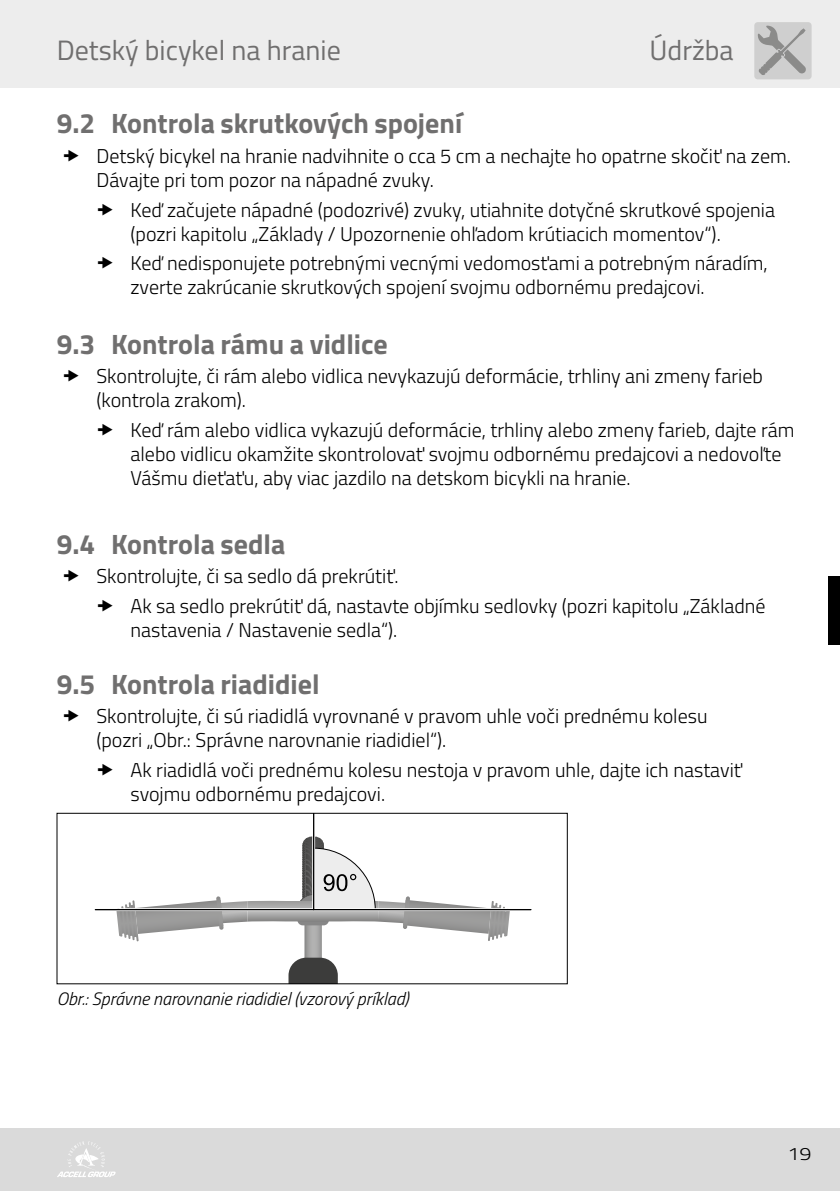
<style>
.page{position:relative;width:840px;height:1191px;background:#fff}
.page>*{position:absolute;margin:0;border:0;box-sizing:border-box;transform-origin:0 0}
.t1{font:700 28px "Titillium Web";color:#706f6f}
.t2{font:28px "Titillium Web";color:#706f6f}
.t3{font:300 20px/24px "Titillium Web";color:#000}
.t4{font:italic 300 18px "Titillium Web";color:#000}
.t5{font:300 18px "Titillium Web";color:#000;scale:1.2 1}
</style>
<div class="page">
<div style="left:0;top:1128px;width:839px;height:63px;background:#dadada"></div>
<div style="left:0;top:0;width:839px;height:87px;background:#ededed"></div>
<div style="left:753px;top:22px;width:58px;height:57px;background:#cfcfcf;border-radius:3px"></div>
<svg style="left:757px;top:26px;width:48px;height:49px"></svg>
<div style="left:828px;top:576px;width:11px;height:68px;background:#000"></div>
<svg style="left:57px;top:1141px;width:59px;height:36px"></svg>
<hr style="left:95px;top:909px;width:218px;height:1px;background:#000">
<svg style="left:116px;top:815px;width:416px;height:167px"></svg>
<div style="left:57px;top:813px;width:510px;height:171px;border:1px solid #000"></div>
<h1 class="t2" style="left:57px;top:30px;width:285px">Detský bicykel na hranie</h1>
<h1 class="t2" style="left:649px;top:30px;width:85px">Údržba</h1>
<h1 class="t1" style="left:57px;top:102px;width:407px">9.2 Kontrola skrutkových spojení</h1>
<p class="t3" style="left:96px;top:143px;width:695px">Detský bicykel na hranie nadvihnite o cca 5 cm a nechajte ho opatrne skočiť na zem.<br>Dávajte pri tom pozor na nápadné zvuky.</p>
<p class="t3" style="left:130px;top:197px;width:645px">Keď začujete nápadné (podozrivé) zvuky, utiahnite dotyčné skrutkové spojenia (pozri kapitolu „Základy / Upozornenie ohľadom krútiacich momentov“).</p>
<p class="t3" style="left:130px;top:250px;width:638px">Keď nedisponujete potrebnými vecnými vedomosťami a potrebným náradím, zverte zakrúcanie skrutkových spojení svojmu odbornému predajcovi.</p>
<h1 class="t1" style="left:57px;top:322px;width:332px">9.3 Kontrola rámu a vidlice</h1>
<p class="t3" style="left:96px;top:363px;width:667px">Skontrolujte, či rám alebo vidlica nevykazujú deformácie, trhliny ani zmeny farieb (kontrola zrakom).</p>
<p class="t3" style="left:130px;top:417px;width:665px">Keď rám alebo vidlica vykazujú deformácie, trhliny alebo zmeny farieb, dajte rám alebo vidlicu okamžite skontrolovať svojmu odbornému predajcovi a nedovoľte<br>Vášmu dieťaťu, aby viac jazdilo na detskom bicykli na hranie.</p>
<h1 class="t1" style="left:57px;top:522px;width:230px">9.4 Kontrola sedla</h1>
<p class="t3" style="left:130px;top:560px;width:636px;line-height:29.6px;text-indent:-34px">Skontrolujte, či sa sedlo dá prekrútiť.<br>Ak sa sedlo prekrútiť dá, nastavte objímku sedlovky (pozri kapitolu „Základné</p>
<p class="t3" style="left:130px;top:617px;width:268px">nastavenia / Nastavenie sedla“).</p>
<h1 class="t1" style="left:57px;top:662px;width:264px">9.5 Kontrola riadidiel</h1>
<p class="t3" style="left:96px;top:703px;width:612px">Skontrolujte, či sú riadidlá vyrovnané v pravom uhle voči prednému kolesu (pozri „Obr.: Správne narovnanie riadidiel“).</p>
<p class="t3" style="left:130px;top:757px;width:613px">Ak riadidlá voči prednému kolesu nestoja v pravom uhle, dajte ich nastaviť svojmu odbornému predajcovi.</p>
<p class="t4" style="left:57px;top:985px;width:353px">Obr.: Správne narovnanie riadidiel (vzorový príklad)</p>
<p class="t5" style="left:787px;top:1141px;width:22px">19</p>
</div>
